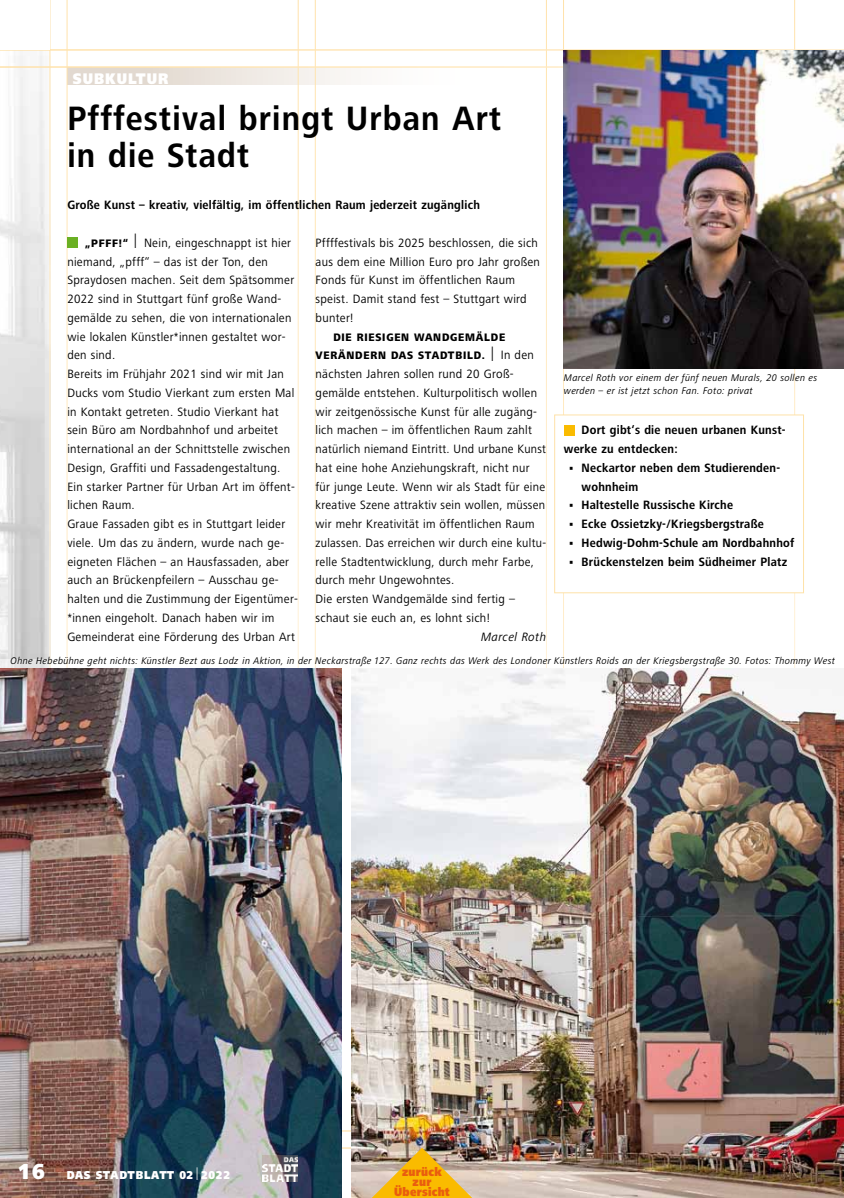
<style>
.page{position:relative;width:844px;height:1198px;background:#fff}
.page>*{position:absolute;margin:0;border:0;box-sizing:border-box;transform-origin:0 0}
.t1{font:700 35px/37.5px "Frutiger Next LT";letter-spacing:.04em;color:#000;scale:.9 1}
.t2{font:900 16px "Frutiger Next LT";letter-spacing:.07em;color:#fff;scale:.85 1}
.t3{font:12.5px/18.8px "Frutiger Next LT";letter-spacing:.025em;color:#000;scale:.95 1}
.t4{font:700 12.5px/18.8px "Frutiger Next LT";letter-spacing:.025em;color:#000;scale:.9 1}
.t5{font:900 12.5px/10px "Frutiger Next LT";letter-spacing:.025em;color:#e95d0f;text-align:center;scale:.85 1}
.t6{font:italic 12.5px "Frutiger Next LT";letter-spacing:.03em;color:#000;scale:.95 1}
.t7{font:900 11.88px "Frutiger Next LT";letter-spacing:.075em;color:#fff;scale:.85 1}
.t8{font:800 11.25px/18.8px "Frutiger Next LT";letter-spacing:.075em;color:#000;scale:.9 1}
.t9{font:italic 10px/12.5px "Frutiger Next LT";letter-spacing:.03em;color:#000;scale:.95 1}
.s1{font-weight:800;font-size:11.25px}
.s2{font-size:20px}
.s3{font-weight:400;font-size:20px}
.s4{font-weight:400;font-size:12.5px}
.s5{font-size:22.5px}
.s6{font-weight:400;font-size:17.5px}
</style>
<div class="page">
<img style="left:0;top:51px;width:50px;height:608px">
<div style="left:67px;top:67px;width:408px;height:17px;background:linear-gradient(to right,#ded4c9,#fff)"></div>
<hr style="left:315px;top:0;width:1px;height:1198px;background:#fff">
<hr style="left:298px;top:0;width:1px;height:1198px;background:#fff">
<hr style="left:67px;top:0;width:1px;height:1198px;background:#fff">
<hr style="left:0;top:67px;width:843px;height:1px;background:#fff">
<img style="left:0;top:669px;width:342px;height:529px">
<img style="left:563px;top:50px;width:280px;height:319px">
<img style="left:351px;top:669px;width:492px;height:529px">
<div style="left:67px;top:237px;width:11px;height:11px;background:#6ab023"></div>
<div style="left:554px;top:415px;width:249px;height:178px;background:#fff;border:1px solid #fee2a9"></div>
<div style="left:563px;top:425px;width:11px;height:10px;background:#fabb00"></div>
<img style="left:262px;top:1155px;width:36px;height:26px">
<svg style="left:371px;top:1147px;width:101px;height:51px;background:#d6ae4c"></svg>
<p class="t2" style="left:73px;top:70px;width:114px">Subkultur</p>
<h1 class="t1" style="left:67px;top:99px;width:483px">Pfffestival bringt Urban Art in die Stadt</h1>
<p class="t4" style="left:67px;top:196px;width:460px">Große Kunst – kreativ, vielfältig, im öffentlichen Raum jederzeit zugänglich</p>
<p class="t3" style="left:67px;top:233px;width:244px;text-indent:18px"><span class="s1">„PFFF!“</span> <span class="s2">l</span> Nein, eingeschnappt ist hier niemand, „pfff“ – das ist der Ton, den Spraydosen machen. Seit dem Spätsommer 2022 sind in Stuttgart fünf große Wand&shy;gemälde zu sehen, die von internationalen wie lokalen Künstler*innen gestaltet wor&shy;den sind.<br>Bereits im Frühjahr 2021 sind wir mit Jan Ducks vom Studio Vierkant zum ersten Mal in Kontakt getreten. Studio Vierkant hat sein Büro am Nordbahnhof und arbeitet international an der Schnittstelle zwischen Design, Graffiti und Fassadengestaltung.<br>Ein starker Partner für Urban Art im öffent&shy;lichen Raum.<br>Graue Fassaden gibt es in Stuttgart leider viele. Um das zu ändern, wurde nach ge&shy;eigneten Flächen – an Hausfassaden, aber auch an Brückenpfeilern – Ausschau ge&shy;halten und die Zustimmung der Eigentümer-*innen eingeholt. Danach haben wir im Gemeinderat eine Förderung des Urban Art</p>
<p class="t3" style="left:315px;top:233px;width:238px">Pffffestivals bis 2025 beschlossen, die sich aus dem eine Million Euro pro Jahr großen Fonds für Kunst im öffentlichen Raum speist. Damit stand fest – Stuttgart wird bunter!</p>
<p class="t8" style="left:315px;top:327px;width:244px;text-indent:18px">DIE RIESIGEN WANDGEMÄLDE<br>VERÄNDERN DAS STADTBILD. <span class="s3">l</span> <span class="s4">In den</span></p>
<p class="t3" style="left:315px;top:365px;width:244px">nächsten Jahren sollen rund 20 Groß&shy;gemälde entstehen. Kulturpolitisch wollen wir zeitgenössische Kunst für alle zugäng&shy;lich machen – im öffentlichen Raum zahlt natürlich niemand Eintritt. Und urbane Kunst hat eine hohe Anziehungskraft, nicht nur für junge Leute. Wenn wir als Stadt für eine kreative Szene attraktiv sein wollen, müssen wir mehr Kreativität im öffentlichen Raum zulassen. Das erreichen wir durch eine kultu&shy;relle Stadtentwicklung, durch mehr Farbe, durch mehr Ungewohntes.<br>Die ersten Wandgemälde sind fertig – schaut sie euch an, es lohnt sich!</p>
<p class="t6" style="left:481px;top:630px;width:70px">Marcel Roth</p>
<p class="t9" style="left:563px;top:371px;width:268px">Marcel Roth vor einem der fünf neuen Murals, 20 sollen es werden – er ist jetzt schon Fan. Foto: privat</p>
<p class="t4" style="left:563px;top:421px;width:247px;text-indent:18px">Dort gibt‘s die neuen urbanen Kunst&shy;werke zu entdecken:</p>
<p class="t4" style="left:581px;top:458px;width:238px">Neckartor neben dem Studierenden&shy;wohnheim<br>Haltestelle Russische Kirche<br>Ecke Ossietzky-/Kriegsbergstraße<br>Hedwig-Dohm-Schule am Nordbahnhof<br>Brückenstelzen beim Südheimer Platz</p>
<p class="t9" style="left:11px;top:654px;width:869px">Ohne Hebebühne geht nichts: Künstler Bezt aus Lodz in Aktion, in der Neckarstraße 127. Ganz rechts das Werk des Londoner Künstlers Roids an der Kriegsbergstraße 30. Fotos: Thommy West</p>
<p class="t7" style="left:18px;top:1167px;width:111px"><span class="s5">16</span> DAS STADT</p>
<p class="t7" style="left:136px;top:1167px;width:20px">BLATT</p>
<p class="t7" style="left:179px;top:1167px;width:61px">02 <span class="s6">l</span> 2022</p>
<p class="t5" style="left:394px;top:1167px;width:67px">zurück zur<br>Übersicht</p>
</div>
